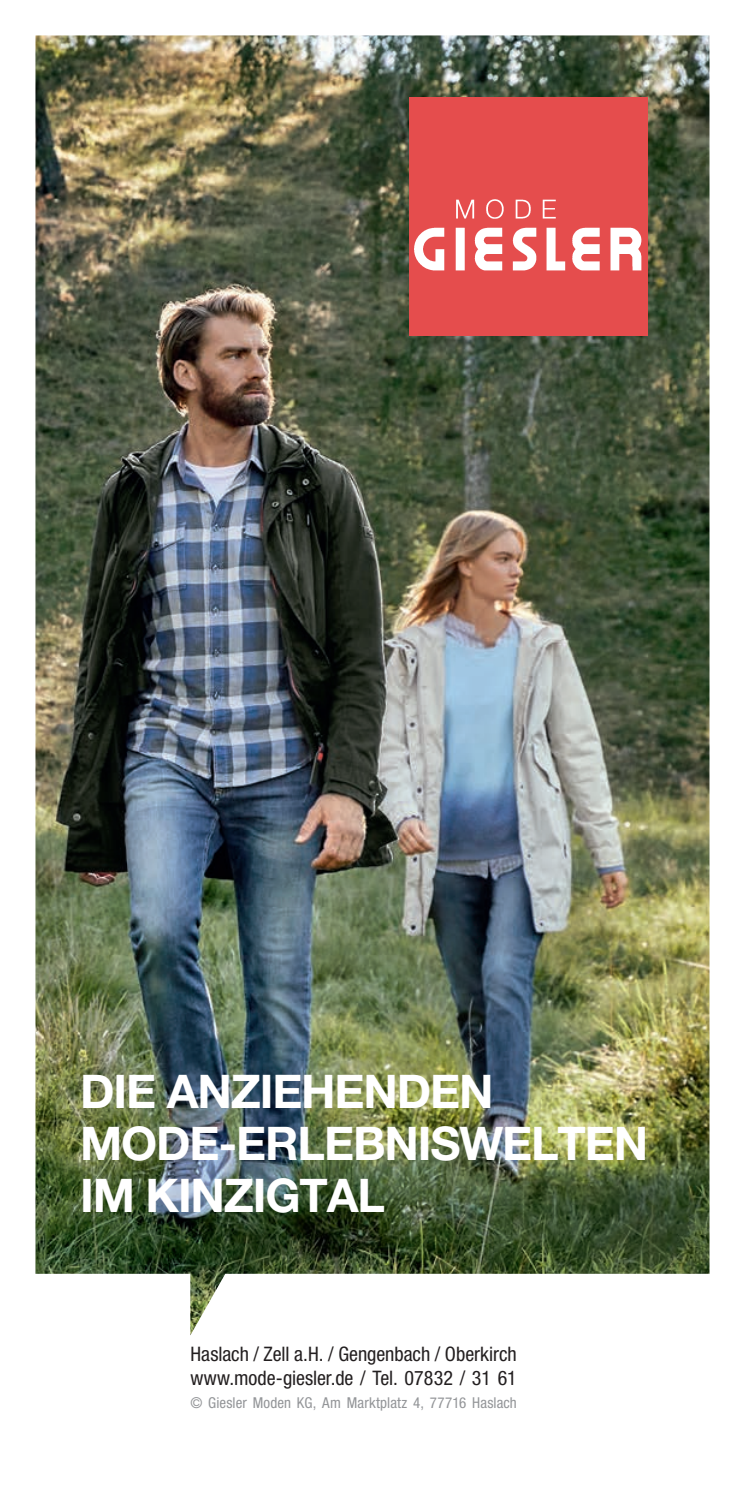
<style>
.page{position:relative;width:745px;height:1489px;background:#fff}
.page>*{position:absolute;margin:0;border:0;box-sizing:border-box;transform-origin:0 0}
.t1{font:700 46.5px/52.2px "Helvetica Neue LT Pro";letter-spacing:-.025em;color:#fff}
.t2{font:condensed 20px/24px "Helvetica Neue LT Pro";letter-spacing:-.005em;color:#231f20}
.t3{font:condensed 15px "Helvetica Neue LT Pro";letter-spacing:.01em;color:#939598}
</style>
<div class="page">
<img style="left:35px;top:35px;width:674px;height:1300px">
<img style="left:409px;top:97px;width:238px;height:238px">
<p class="t1" style="left:80px;top:1064px;width:569px">DIE ANZIEHENDEN<br>MODE-ERLEBNISWELTEN<br>IM KINZIGTAL</p>
<p class="t2" style="left:190px;top:1342px;width:328px">Haslach / Zell a.H. / Gengenbach / Oberkirch www.mode-giesler.de / Tel. 07832 / 31 61</p>
<p class="t3" style="left:190px;top:1393px;width:328px">© Giesler Moden KG, Am Marktplatz 4, 77716 Haslach</p>
</div>
